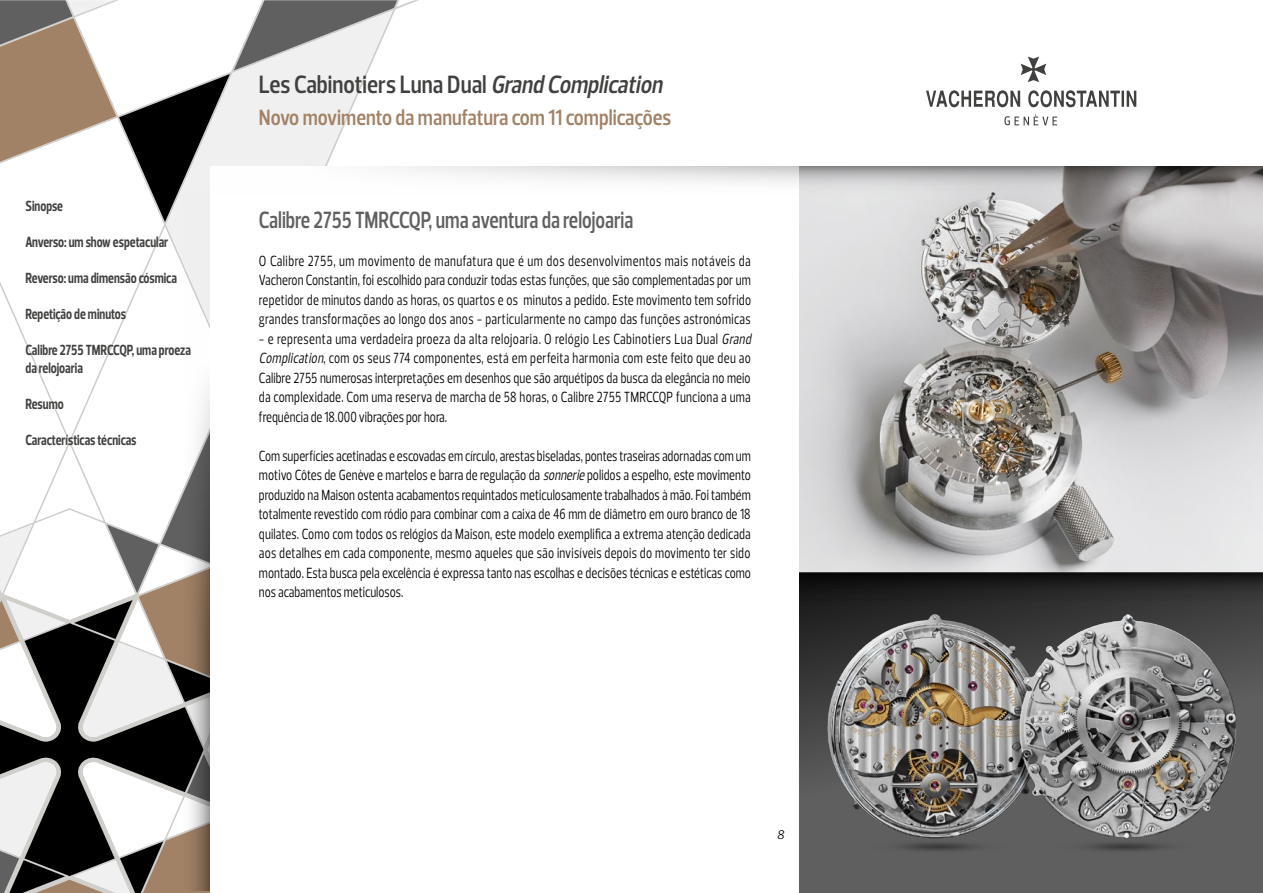
<style>
.page{position:relative;width:1263px;height:893px;background:#fff}
.page>*{position:absolute;margin:0;border:0;box-sizing:border-box;transform-origin:0 0}
.t1{font:600 25.5px "Prelo Condensed";color:#40403f}
.t2{font:600 24px "Prelo Condensed";color:#606060;scale:.9 1}
.t3{font:600 22.5px "Prelo Condensed";color:#a18266}
.t4{font:15px/19.5px "Prelo Condensed";letter-spacing:.005em;color:#000;text-align:justify;scale:.9 1}
.t5{font:700 15px/18px "Prelo Condensed";color:#40403f;scale:.9 1}
.t6{font:italic 12.75px "Prelo";color:#000}
.s1{font-style:italic}
</style>
<div class="page">
<svg style="left:0;top:745px;width:163px;height:9px"></svg>
<svg style="left:0;top:754px;width:210px;height:139px"></svg>
<svg style="left:0;top:286px;width:163px;height:459px"></svg>
<svg style="left:0;top:0;width:397px;height:221px"></svg>
<svg style="left:926px;top:57px;width:210px;height:68px"></svg>
<svg style="left:163px;top:190px;width:47px;height:701px"></svg>
<div style="left:210px;top:166px;width:1052px;height:727px;background:#fff"></div>
<svg style="left:385px;top:166px;width:414px;height:17px"></svg>
<img style="left:799px;top:214px;width:464px;height:359px">
<svg style="left:799px;top:166px;width:464px;height:48px;background:#b3b2b2"></svg>
<svg style="left:799px;top:573px;width:464px;height:48px;background:#202020"></svg>
<img style="left:799px;top:606px;width:463px;height:287px">
<p class="t5" style="left:26px;top:197px;width:43px">Sinopse</p>
<p class="t5" style="left:26px;top:233px;width:160px">Anverso: um show espetacular</p>
<p class="t5" style="left:26px;top:269px;width:170px">Reverso: uma dimensão cósmica</p>
<p class="t5" style="left:26px;top:305px;width:113px">Repetição de minutos</p>
<p class="t5" style="left:26px;top:341px;width:185px">Calibre 2755 TMRCCQP, uma proeza da relojoaria</p>
<p class="t5" style="left:26px;top:395px;width:44px">Resumo</p>
<p class="t5" style="left:26px;top:431px;width:125px">Características técnicas</p>
<h1 class="t1" style="left:259px;top:69px;width:410px">Les Cabinotiers Luna Dual <span class="s1">Grand Complication</span></h1>
<h3 class="t3" style="left:259px;top:104px;width:414px">Novo movimento da manufatura com 11 complicações</h3>
<p class="t2" style="left:259px;top:205px;width:418px">Calibre 2755 TMRCCQP, uma aventura da relojoaria</p>
<p class="t4" style="left:259px;top:251px;width:548px">O Calibre 2755, um movimento de manufatura que é um dos desenvolvimentos mais notáveis da Vacheron Constantin, foi escolhido para conduzir todas estas funções, que são complementadas por um repetidor de minutos dando as horas, os quartos e os minutos a pedido. Este movimento tem sofrido grandes transformações ao longo dos anos - particularmente no campo das funções astronómicas</p>
<p class="t4" style="left:259px;top:329px;width:552px;text-align:left">- e representa uma verdadeira proeza da alta relojoaria. O relógio Les Cabinotiers Lua Dual <span class="s1">Grand Complication</span>, com os seus 774 componentes, está em perfeita harmonia com este feito que deu ao Calibre 2755 numerosas interpretações em desenhos que são arquétipos da busca da elegância no meio da complexidade. Com uma reserva de marcha de 58 horas, o Calibre 2755 TMRCCQP funciona a uma frequência de 18.000 vibrações por hora.</p>
<p class="t4" style="left:259px;top:446px;width:548px">Com superfícies acetinadas e escovadas em círculo, arestas biseladas, pontes traseiras adornadas com um motivo Côtes de Genève e martelos e barra de regulação da <span class="s1">sonnerie</span> polidos a espelho, este movimento produzido na Maison ostenta acabamentos requintados meticulosamente trabalhados à mão. Foi também totalmente revestido com ródio para combinar com a caixa de 46 mm de diâmetro em ouro branco de 18 quilates. Como com todos os relógios da Maison, este modelo exemplifica a extrema atenção dedicada aos detalhes em cada componente, mesmo aqueles que são invisíveis depois do movimento ter sido montado. Esta busca pela excelência é expressa tanto nas escolhas e decisões técnicas e estéticas como nos acabamentos meticulosos.</p>
<p class="t6" style="left:777px;top:826px;width:9px">8</p>
</div>
